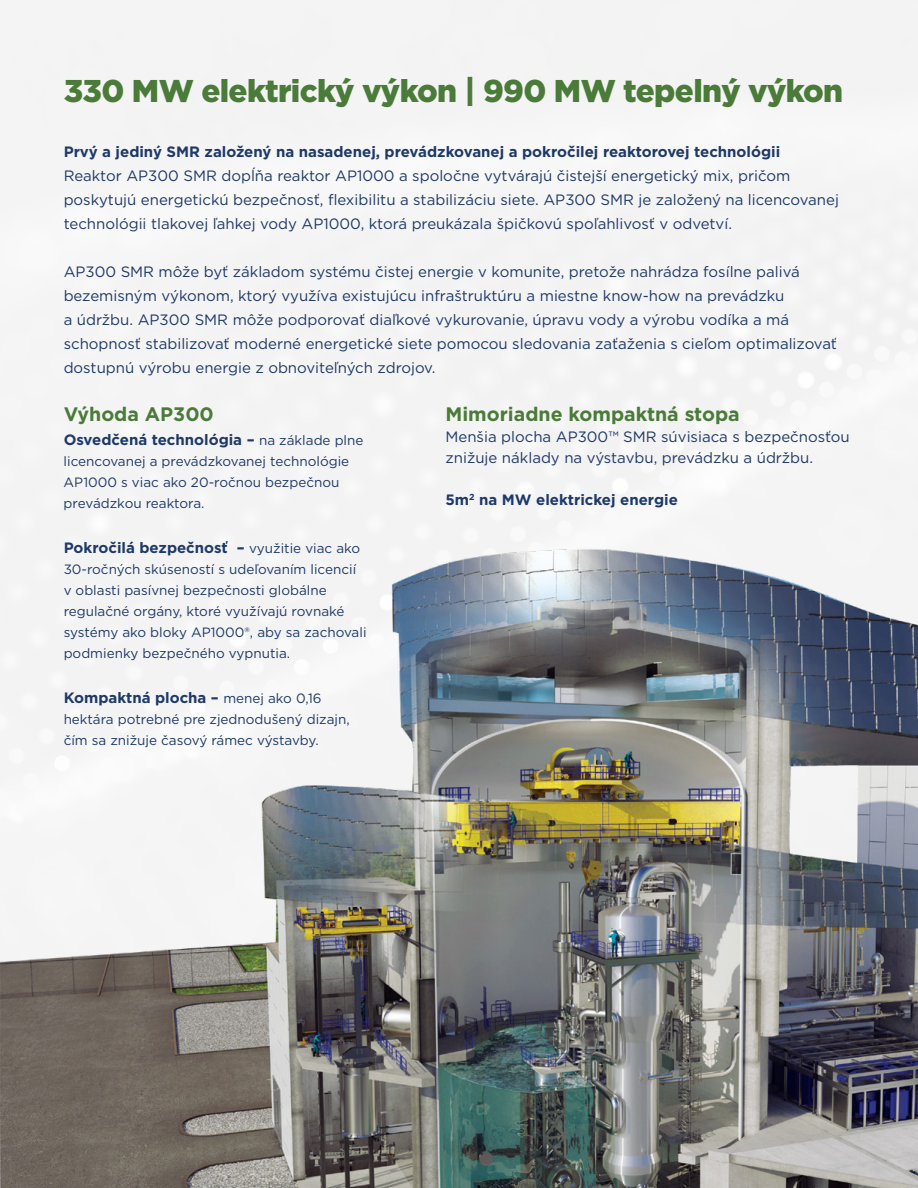
<style>
.page{position:relative;width:918px;height:1188px;background:#fff}
.page>*{position:absolute;margin:0;border:0;box-sizing:border-box;transform-origin:0 0}
.t1{font:900 31.5px "Gotham";letter-spacing:-.02em;color:#4a7b39}
.t2{font:700 19.5px "Gotham";color:#4a7b39}
.t3{font:15px/24px "Gotham";color:#1e396a}
.t4{font:700 15px "Gotham";color:#1e396a}
.t5{font:13.5px/21px "Gotham";color:#1e396a}
.s1{font-weight:400;font-size:13.5px}
</style>
<div class="page">
<img style="left:0;top:346px;width:918px;height:842px">
<h1 class="t1" style="left:64px;top:69px;width:781px">330 MW elektrický výkon | 990 MW tepelný výkon</h1>
<p class="t4" style="left:64px;top:141px;width:718px">Prvý a jediný SMR založený na nasadenej, prevádzkovanej a pokročilej reaktorovej technológii</p>
<p class="t3" style="left:64px;top:163px;width:777px">Reaktor AP300 SMR dopĺňa reaktor AP1000 a spoločne vytvárajú čistejší energetický mix, pričom poskytujú energetickú bezpečnosť, flexibilitu a stabilizáciu siete. AP300 SMR je založený na licencovanej technológii tlakovej ľahkej vody AP1000, ktorá preukázala špičkovú spoľahlivosť v odvetví.</p>
<p class="t3" style="left:64px;top:259px;width:775px">AP300 SMR môže byť základom systému čistej energie v komunite, pretože nahrádza fosílne palivá bezemisným výkonom, ktorý využíva existujúcu infraštruktúru a miestne know-how na prevádzku<br>a údržbu. AP300 SMR môže podporovať diaľkové vykurovanie, úpravu vody a výrobu vodíka a má schopnosť stabilizovať moderné energetické siete pomocou sledovania zaťaženia s cieľom optimalizovať dostupnú výrobu energie z obnoviteľných zdrojov.</p>
<h2 class="t2" style="left:64px;top:401px;width:152px">Výhoda AP300</h2>
<p class="t4" style="left:64px;top:430px;width:301px">Osvedčená technológia – <span class="s1">na základe plne</span></p>
<p class="t5" style="left:64px;top:451px;width:287px">licencovanej a prevádzkovanej technológie<br>AP1000 s viac ako 20-ročnou bezpečnou prevádzkou reaktora.</p>
<p class="t4" style="left:64px;top:538px;width:298px">Pokročilá bezpečnosť – <span class="s1">využitie viac ako</span></p>
<p class="t5" style="left:64px;top:559px;width:304px">30-ročných skúseností s udeľovaním licencií v oblasti pasívnej bezpečnosti globálne regulačné orgány, ktoré využívajú rovnaké systémy ako bloky AP1000®, aby sa zachovali podmienky bezpečného vypnutia.</p>
<p class="t4" style="left:64px;top:688px;width:259px">Kompaktná plocha – <span class="s1">menej ako 0,16</span></p>
<p class="t5" style="left:64px;top:709px;width:288px">hektára potrebné pre zjednodušený dizajn, čím sa znižuje časový rámec výstavby.</p>
<h2 class="t2" style="left:446px;top:401px;width:296px">Mimoriadne kompaktná stopa</h2>
<p class="t3" style="left:446px;top:426px;width:406px;line-height:21px">Menšia plocha AP300™ SMR súvisiaca s bezpečnosťou znižuje náklady na výstavbu, prevádzku a údržbu.</p>
<p class="t4" style="left:446px;top:490px;width:234px">5m<sup>2</sup> na MW elektrickej energie</p>
</div>
